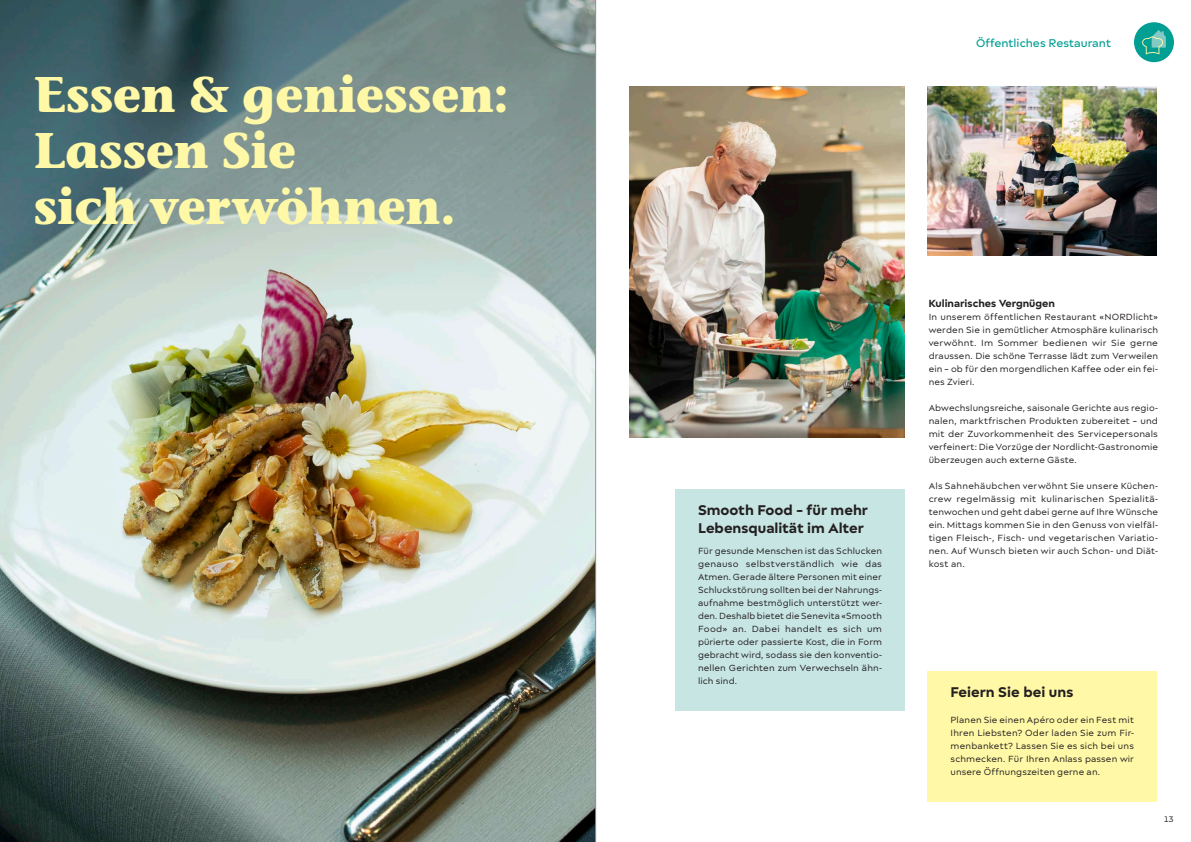
<style>
.page{position:relative;width:1191px;height:842px;background:#fff}
.page>*{position:absolute;margin:0;border:0;box-sizing:border-box;transform-origin:0 0}
.t1{font:700 50px/56px "Stone Informal ITC Pro";letter-spacing:-.005em;color:#fff8a6}
.Untertitel{font:700 15px/18px "Matteo";color:#231f20}
.t2{font:500 12px "Matteo";color:#009e93}
.t3{font:700 11px "Matteo";color:#231f20}
.Lauftext_ausgerichte{font:9.5px/13px "Matteo";letter-spacing:.01em;color:#231f20;text-align:justify}
.t4{font:8.5px "Matteo";color:#231f20}
</style>
<div class="page">
<img style="left:0;top:294px;width:595px;height:548px">
<img style="left:927px;top:86px;width:230px;height:169px">
<img style="left:629px;top:86px;width:275px;height:351px">
<svg style="left:0;top:0;width:595px;height:294px;background:#799090"></svg>
<div style="left:1134px;top:22px;width:40px;height:40px;background:#009e93;border-radius:50%"></div>
<svg style="left:1142px;top:30px;width:23px;height:24px"></svg>
<div style="left:927px;top:671px;width:230px;height:130px;background:#fff8a6"></div>
<div style="left:675px;top:489px;width:229px;height:221px;background:#c7e5e3"></div>
<hr style="left:595px;top:0;width:1px;height:842px;background:#939598">
<p class="t1" style="left:34px;top:67px;width:476px">Essen &amp; geniessen:<br>Lassen Sie<br>sich verwöhnen.</p>
<p class="t2" style="left:976px;top:36px;width:136px">Öffentliches Restaurant</p>
<p class="Untertitel" style="left:698px;top:501px;width:171px">Smooth Food -- für mehr<br>Lebensqualität im Alter</p>
<p class="Lauftext_ausgerichte" style="left:698px;top:544px;width:185px">Für gesunde Menschen ist das Schlucken genauso selbstverständlich wie das Atmen. Gerade ältere Personen mit einer Schluckstörung sollten bei der Nahrungs&shy;aufnahme bestmöglich unterstützt wer&shy;den. Deshalb bietet die Senevita «Smooth Food» an. Dabei handelt es sich um pürierte oder passierte Kost, die in Form gebracht wird, sodass sie den konventio&shy;nellen Gerichten zum Verwechseln ähn&shy;lich sind.</p>
<p class="t3" style="left:928px;top:297px;width:128px">Kulinarisches Vergnügen</p>
<p class="Lauftext_ausgerichte" style="left:928px;top:310px;width:231px">In unserem öffentlichen Restaurant «NORDlicht» werden Sie in gemütlicher Atmosphäre kulinarisch verwöhnt. Im Sommer bedienen wir Sie gerne draussen. Die schöne Terrasse lädt zum Verweilen ein -- ob für den morgendlichen Kaffee oder ein fei&shy;nes Zvieri.</p>
<p class="Lauftext_ausgerichte" style="left:928px;top:401px;width:231px">Abwechslungsreiche, saisonale Gerichte aus regio&shy;nalen, marktfrischen Produkten zubereitet -- und mit der Zuvorkommenheit des Servicepersonals verfeinert: Die Vorzüge der Nordlicht-Gastronomie überzeugen auch externe Gäste.</p>
<p class="Lauftext_ausgerichte" style="left:928px;top:479px;width:231px">Als Sahnehäubchen verwöhnt Sie unsere Küchen&shy;crew regelmässig mit kulinarischen Spezialitä&shy;tenwochen und geht dabei gerne auf Ihre Wünsche ein. Mittags kommen Sie in den Genuss von vielfäl&shy;tigen Fleisch-, Fisch- und vegetarischen Variatio&shy;nen. Auf Wunsch bieten wir auch Schon- und Diät&shy;kost an.</p>
<p class="Untertitel" style="left:950px;top:683px;width:124px">Feiern Sie bei uns</p>
<p class="Lauftext_ausgerichte" style="left:950px;top:713px;width:185px">Planen Sie einen Apéro oder ein Fest mit Ihren Liebsten? Oder laden Sie zum Fir&shy;menbankett? Lassen Sie es sich bei uns schmecken. Für Ihren Anlass passen wir unsere Öffnungszeiten gerne an.</p>
<p class="t4" style="left:1163px;top:814px;width:12px">13</p>
</div>
